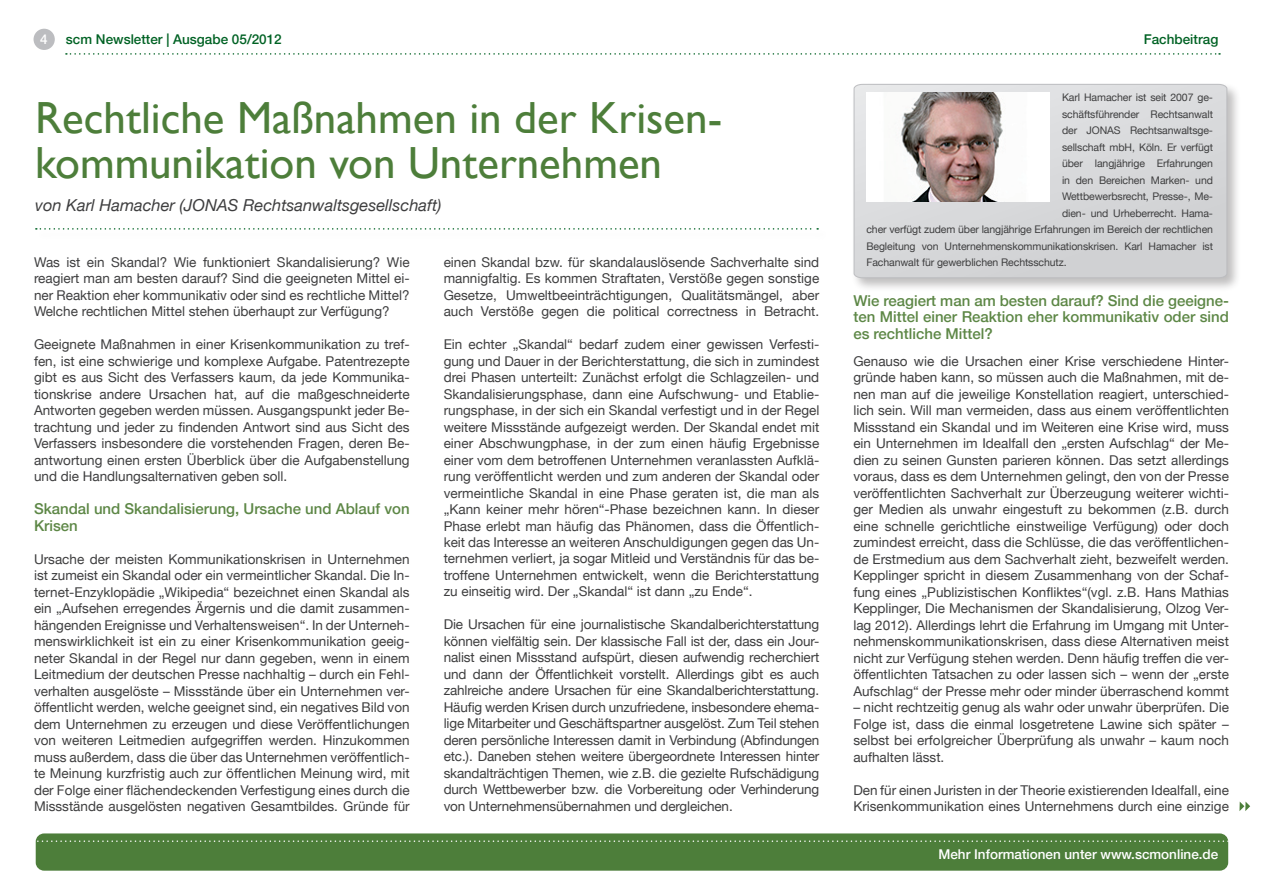
<style>
.page{position:relative;width:1263px;height:893px;background:#fff}
.page>*{position:absolute;margin:0;border:0;box-sizing:border-box;transform-origin:0 0}
.t1{font:45px/45px "Gill Sans";color:#4d7e3a}
.t2{font:italic 16.5px "Helvetica Neue";color:#3e3e3f}
.t3{font:500 15px/16.5px "Helvetica Neue LT";color:#5d8746}
.t4{font:13.5px/16.5px "Helvetica Neue LT";color:#3e3e3f;text-align:justify}
.t5{font:500 13.5px "Helvetica Neue LT";color:#006224}
.t6{font:500 13.5px "Helvetica Neue LT";color:#fff}
.t7{font:10.5px "Helvetica Neue LT";letter-spacing:-.01em;color:#3e3e3f}
</style>
<div class="page">
<div style="left:36px;top:833px;width:1192px;height:38px;background:#4d7e3a;border-radius:8px"></div>
<div style="left:34px;top:29px;width:21px;height:21px;background:#bcbdc0;border-radius:50%"></div>
<svg style="left:35px;top:840px;width:1194px;height:2px"></svg>
<svg style="left:66px;top:53px;width:1154px;height:2px"></svg>
<svg style="left:36px;top:228px;width:782px;height:2px"></svg>
<div style="left:851px;top:82px;width:390px;height:210px;background:#231f20;opacity:.29"></div>
<svg style="left:853px;top:84px;width:374px;height:195px;background:#d6d7d9"></svg>
<img style="left:866px;top:93px;width:183px;height:109px">
<svg style="left:1239px;top:801px;width:11px;height:10px"></svg>
<p class="t5" style="left:66px;top:31px;width:217px">scm Newsletter | Ausgabe 05/2012</p>
<p class="t6" style="left:40px;top:31px;width:9px">4</p>
<p class="t5" style="left:1144px;top:31px;width:76px">Fachbeitrag</p>
<h1 class="t1" style="left:35px;top:95px;width:689px">Rechtliche Maßnahmen in der Krisen&shy;kommunikation von Unternehmen</h1>
<p class="t2" style="left:35px;top:195px;width:408px">von Karl Hamacher (JONAS Rechtsanwaltsgesellschaft)</p>
<p class="t4" style="left:34px;top:253px;width:377px">Was ist ein Skandal? Wie funktioniert Skandalisierung? Wie reagiert man am besten darauf? Sind die geeigneten Mittel ei&shy;ner Reaktion eher kommunikativ oder sind es rechtliche Mittel?<br>Welche rechtlichen Mittel stehen überhaupt zur Verfügung?</p>
<p class="t4" style="left:34px;top:336px;width:377px">Geeignete Maßnahmen in einer Krisenkommunikation zu tref&shy;fen, ist eine schwierige und komplexe Aufgabe. Patentrezepte gibt es aus Sicht des Verfassers kaum, da jede Kommunika&shy;tionskrise andere Ursachen hat, auf die maßgeschneiderte Antworten gegeben werden müssen. Ausgangspunkt jeder Be&shy;trachtung und jeder zu findenden Antwort sind aus Sicht des Verfassers insbesondere die vorstehenden Fragen, deren Be&shy;antwortung einen ersten Überblick über die Aufgabenstellung und die Handlungsalternativen geben soll.</p>
<p class="t3" style="left:34px;top:500px;width:377px">Skandal und Skandalisierung, Ursache und Ablauf von<br>Krisen</p>
<p class="t4" style="left:34px;top:550px;width:377px">Ursache der meisten Kommunikationskrisen in Unternehmen ist zumeist ein Skandal oder ein vermeintlicher Skandal. Die In&shy;ternet-Enzyklopädie „Wikipedia“ bezeichnet einen Skandal als ein „Aufsehen erregendes Ärgernis und die damit zusammen&shy;hängenden Ereignisse und Verhaltensweisen“. In der Unterneh&shy;menswirklichkeit ist ein zu einer Krisenkommunikation geeig&shy;neter Skandal in der Regel nur dann gegeben, wenn in einem Leitmedium der deutschen Presse nachhaltig – durch ein Fehl&shy;verhalten ausgelöste – Missstände über ein Unternehmen ver&shy;öffentlicht werden, welche geeignet sind, ein negatives Bild von dem Unternehmen zu erzeugen und diese Veröffentlichungen von weiteren Leitmedien aufgegriffen werden. Hinzukommen muss außerdem, dass die über das Unternehmen veröffentlich&shy;te Meinung kurzfristig auch zur öffentlichen Meinung wird, mit der Folge einer flächendeckenden Verfestigung eines durch die Missstände ausgelösten negativen Gesamtbildes. Gründe für</p>
<p class="t4" style="left:444px;top:253px;width:377px">einen Skandal bzw. für skandalauslösende Sachverhalte sind mannigfaltig. Es kommen Straftaten, Verstöße gegen sonstige Gesetze, Umweltbeeinträchtigungen, Qualitätsmängel, aber auch Verstöße gegen die political correctness in Betracht.</p>
<p class="t4" style="left:444px;top:336px;width:377px">Ein echter „Skandal“ bedarf zudem einer gewissen Verfesti&shy;gung und Dauer in der Berichterstattung, die sich in zumindest drei Phasen unterteilt: Zunächst erfolgt die Schlagzeilen- und Skandalisierungsphase, dann eine Aufschwung- und Etablie&shy;rungsphase, in der sich ein Skandal verfestigt und in der Regel weitere Missstände aufgezeigt werden. Der Skandal endet mit einer Abschwungphase, in der zum einen häufig Ergebnisse einer vom dem betroffenen Unternehmen veranlassten Aufklä&shy;rung veröffentlicht werden und zum anderen der Skandal oder vermeintliche Skandal in eine Phase geraten ist, die man als „Kann keiner mehr hören“-Phase bezeichnen kann. In dieser Phase erlebt man häufig das Phänomen, dass die Öffentlich&shy;keit das Interesse an weiteren Anschuldigungen gegen das Un&shy;ternehmen verliert, ja sogar Mitleid und Verständnis für das be&shy;troffene Unternehmen entwickelt, wenn die Berichterstattung zu einseitig wird. Der „Skandal“ ist dann „zu Ende“.</p>
<p class="t4" style="left:444px;top:616px;width:377px">Die Ursachen für eine journalistische Skandalberichterstattung können vielfältig sein. Der klassische Fall ist der, dass ein Jour&shy;nalist einen Missstand aufspürt, diesen aufwendig recherchiert und dann der Öffentlichkeit vorstellt. Allerdings gibt es auch zahlreiche andere Ursachen für eine Skandalberichterstattung.<br>Häufig werden Krisen durch unzufriedene, insbesondere ehema&shy;lige Mitarbeiter und Geschäftspartner ausgelöst. Zum Teil stehen deren persönliche Interessen damit in Verbindung (Abfindungen etc.). Daneben stehen weitere übergeordnete Interessen hinter skandalträchtigen Themen, wie z.B. die gezielte Rufschädigung durch Wettbewerber bzw. die Vorbereitung oder Verhinderung von Unternehmensübernahmen und dergleichen.</p>
<p class="t7" style="left:1062px;top:91px;width:152px">Karl Hamacher ist seit 2007 ge-</p>
<p class="t7" style="left:1062px;top:108px;width:152px">schäftsführender Rechtsanwalt</p>
<p class="t7" style="left:1062px;top:124px;width:152px">der JONAS Rechtsanwaltsge-</p>
<p class="t7" style="left:1062px;top:141px;width:152px">sellschaft mbH, Köln. Er verfügt</p>
<p class="t7" style="left:1062px;top:157px;width:152px">über langjährige Erfahrungen</p>
<p class="t7" style="left:1062px;top:174px;width:152px">in den Bereichen Marken- und</p>
<p class="t7" style="left:1062px;top:190px;width:152px">Wettbewerbsrecht, Presse-, Me-</p>
<p class="t7" style="left:1062px;top:207px;width:152px">dien- und Urheberrecht. Hama-</p>
<p class="t7" style="left:866px;top:223px;width:348px">cher verfügt zudem über langjährige Erfahrungen im Bereich der rechtlichen</p>
<p class="t7" style="left:866px;top:240px;width:348px">Begleitung von Unternehmenskommunikationskrisen. Karl Hamacher ist</p>
<p class="t7" style="left:866px;top:256px;width:202px">Fachanwalt für gewerblichen Rechtsschutz.</p>
<p class="t3" style="left:853px;top:292px;width:377px;text-align:justify">Wie reagiert man am besten darauf? Sind die geeigne&shy;ten Mittel einer Reaktion eher kommunikativ oder sind es rechtliche Mittel?</p>
<p class="t4" style="left:853px;top:352px;width:377px">Genauso wie die Ursachen einer Krise verschiedene Hinter&shy;gründe haben kann, so müssen auch die Maßnahmen, mit de&shy;nen man auf die jeweilige Konstellation reagiert, unterschied&shy;lich sein. Will man vermeiden, dass aus einem veröffentlichten Missstand ein Skandal und im Weiteren eine Krise wird, muss ein Unternehmen im Idealfall den „ersten Aufschlag“ der Me&shy;dien zu seinen Gunsten parieren können. Das setzt allerdings voraus, dass es dem Unternehmen gelingt, den von der Presse veröffentlichten Sachverhalt zur Überzeugung weiterer wichti&shy;ger Medien als unwahr eingestuft zu bekommen (z.B. durch eine schnelle gerichtliche einstweilige Verfügung) oder doch zumindest erreicht, dass die Schlüsse, die das veröffentlichen&shy;de Erstmedium aus dem Sachverhalt zieht, bezweifelt werden.<br>Kepplinger spricht in diesem Zusammenhang von der Schaf&shy;fung eines „Publizistischen Konfliktes“(vgl. z.B. Hans Mathias Kepplinger, Die Mechanismen der Skandalisierung, Olzog Ver&shy;lag 2012). Allerdings lehrt die Erfahrung im Umgang mit Unter&shy;nehmenskommunikationskrisen, dass diese Alternativen meist nicht zur Verfügung stehen werden. Denn häufig treffen die ver&shy;öffentlichten Tatsachen zu oder lassen sich – wenn der „erste Aufschlag“ der Presse mehr oder minder überraschend kommt</p>
<p class="t4" style="left:853px;top:699px;width:377px">– nicht rechtzeitig genug als wahr oder unwahr überprüfen. Die Folge ist, dass die einmal losgetretene Lawine sich später – selbst bei erfolgreicher Überprüfung als unwahr – kaum noch aufhalten lässt.</p>
<p class="t4" style="left:853px;top:781px;width:377px">Den für einen Juristen in der Theorie existierenden Idealfall, eine<br>Krisenkommunikation eines Unternehmens durch eine einzige</p>
<p class="t6" style="left:938px;top:846px;width:281px">Mehr Informationen unter www.scmonline.de</p>
</div>
